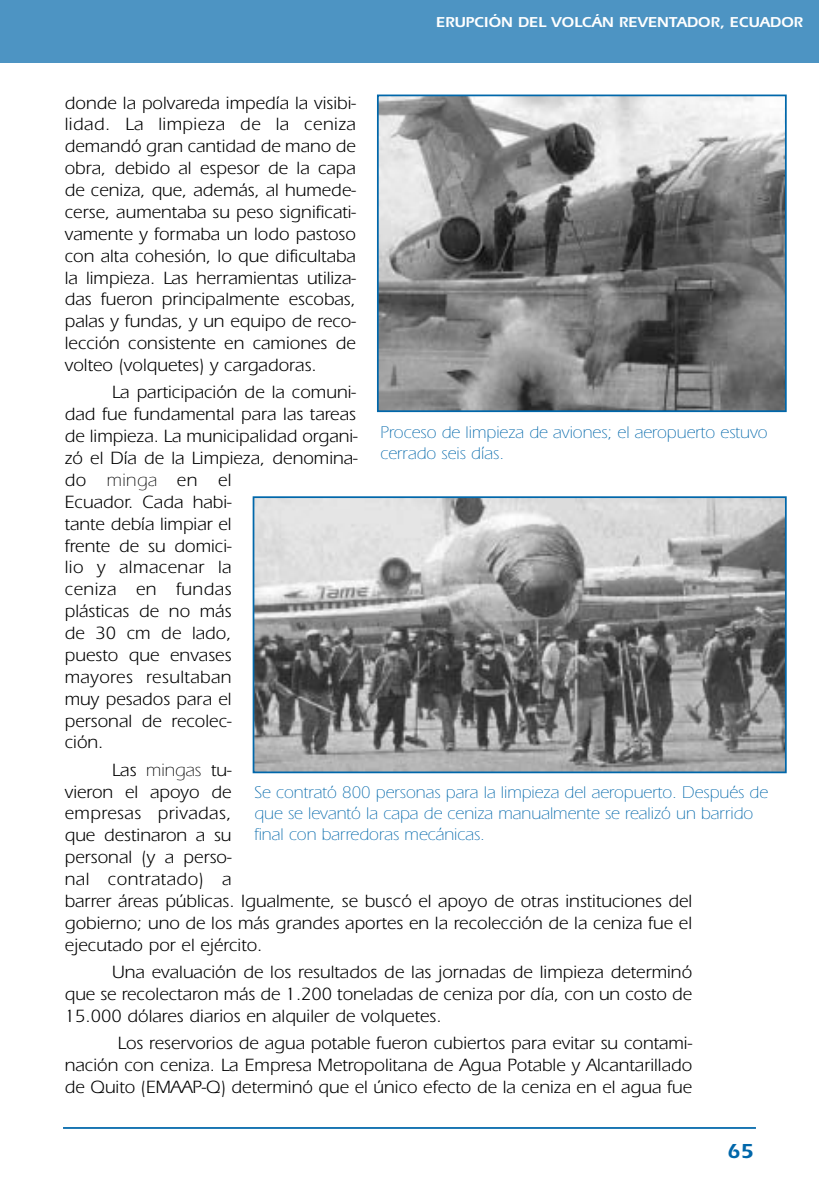
<style>
.page{position:relative;width:819px;height:1191px;background:#fff}
.page>*{position:absolute;margin:0;border:0;box-sizing:border-box;transform-origin:0 0}
.t1{font:600 21px "Itc Eras";color:#0067aa}
.t2{font:18.38px/21.9px "Itc Eras";color:#000;text-align:justify}
.t3{font:300 17.5px/21px "Itc Eras";color:#0067aa}
.t4{font:600 14.88px "Itc Eras";color:#fff}
.s1{font-weight:300}
</style>
<div class="page">
<div style="left:0;top:0;width:819px;height:63px;background:#4d94c3"></div>
<hr style="left:63px;top:1127px;width:693px;height:1px;background:#0067aa">
<img style="left:380px;top:97px;width:403px;height:312px">
<div style="left:377px;top:94px;width:409px;height:318px;border:2px solid #0067aa"></div>
<img style="left:255px;top:499px;width:528px;height:271px">
<div style="left:252px;top:496px;width:534px;height:277px;border:2px solid #0067aa"></div>
<p class="t4" style="left:436px;top:17px;width:368px">ERUPCIÓN DEL VOLCÁN REVENTADOR, ECUADOR</p>
<p class="t2" style="left:65px;top:93px;width:293px">donde la polvareda impedía la visibi&shy;lidad. La limpieza de la ceniza demandó gran cantidad de mano de obra, debido al espesor de la capa de ceniza, que, además, al humede&shy;cerse, aumentaba su peso significati&shy;vamente y formaba un lodo pastoso con alta cohesión, lo que dificultaba la limpieza. Las herramientas utiliza&shy;das fueron principalmente escobas, palas y fundas, y un equipo de reco&shy;lección consistente en camiones de volteo (volquetes) y cargadoras.</p>
<p class="t2" style="left:65px;top:383px;width:294px;text-align:left;text-indent:47px">La participación de la comuni&shy;dad fue fundamental para las tareas de limpieza. La municipalidad organi&shy;zó el Día de la Limpieza, denomina&shy;do <span class="s1">minga</span> en el<br>Ecuador. Cada habi-<br>tante debía limpiar el<br>frente de su domici-<br>lio y almacenar la<br>ceniza en fundas<br>plásticas de no más<br>de 30 cm de lado,<br>puesto que envases<br>mayores resultaban<br>muy pesados para el<br>personal de recolec-<br>ción.</p>
<p class="t2" style="left:65px;top:760px;width:629px;text-align:left;text-indent:47px">Las <span class="s1">mingas</span> tu-<br>vieron el apoyo de<br>empresas privadas,<br>que destinaron a su<br>personal (y a perso-<br>nal contratado) a<br>barrer áreas públicas. Igualmente, se buscó el apoyo de otras instituciones del gobierno; uno de los más grandes aportes en la recolección de la ceniza fue el ejecutado por el ejército.</p>
<p class="t2" style="left:65px;top:962px;width:629px;text-indent:47px">Una evaluación de los resultados de las jornadas de limpieza determinó que se recolectaron más de 1.200 toneladas de ceniza por día, con un costo de 15.000 dólares diarios en alquiler de volquetes.</p>
<p class="t2" style="left:65px;top:1033px;width:629px;text-indent:53px">Los reservorios de agua potable fueron cubiertos para evitar su contami&shy;nación con ceniza. La Empresa Metropolitana de Agua Potable y Alcantarillado de Quito (EMAAP-Q) determinó que el único efecto de la ceniza en el agua fue</p>
<p class="t3" style="left:380px;top:424px;width:389px">Proceso de limpieza de aviones; el aeropuerto estuvo cerrado seis días.</p>
<p class="t3" style="left:254px;top:784px;width:515px">Se contrató 800 personas para la limpieza del aeropuerto. Después de que se levantó la capa de ceniza manualmente se realizó un barrido final con barredoras mecánicas.</p>
<p class="t1" style="left:727px;top:1144px;width:28px">65</p>
</div>
